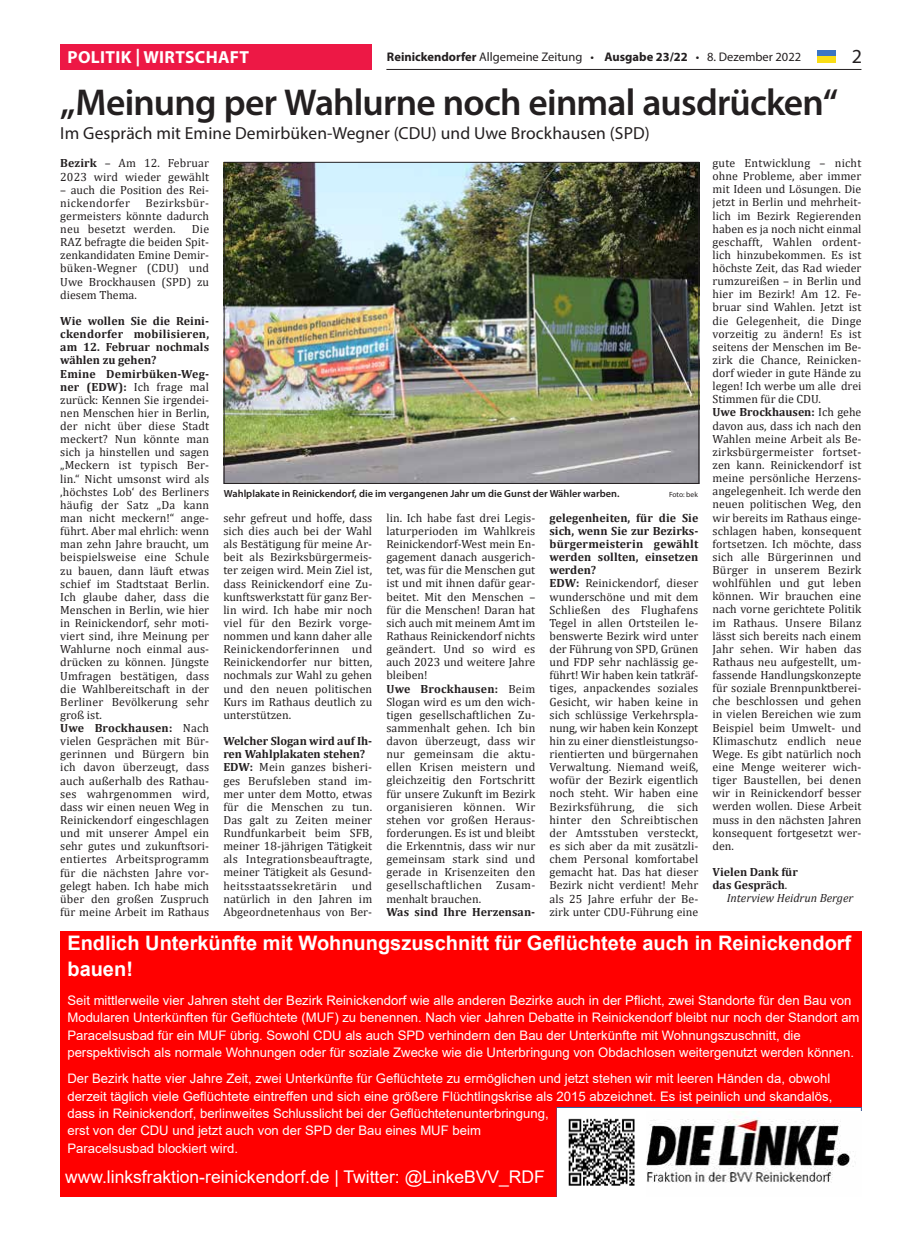
<style>
.page{position:relative;width:904px;height:1241px;background:#fff}
.page>*{position:absolute;margin:0;border:0;box-sizing:border-box;transform-origin:0 0}
.t1{font:600 37.5px "Myriad Pro";letter-spacing:-.02em;color:#231f20}
.t2{font:700 20px/26.5px "Arial";color:#fff}
.t3{font:20px "Myriad Pro";color:#231f20}
.t4{font:17.5px "Myriad Pro";letter-spacing:.005em;color:#231f20}
.t5{font:17.5px "Arial";color:#fff}
.t6{font:700 17.5px "Myriad Pro";letter-spacing:.02em;color:#fff}
.t7{font:13.12px/17.4px "Arial";letter-spacing:-.005em;color:#fff}
.t8{font:12.5px "Myriad Pro";color:#231f20}
.t9{font:11.88px/13.1px "Cambria";letter-spacing:.005em;color:#231f20}
.t10{font:700 11.88px "Cambria";color:#231f20}
.t11{font:italic 11.88px "Cambria";color:#231f20}
.t12{font:600 10.25px "Myriad Pro";color:#231f20}
.t13{font:7.5px "Myriad Pro";color:#231f20}
.s1{font-weight:700}
.s2{font-weight:400}
</style>
<div class="page">
<hr style="left:386px;top:69px;width:475px;height:1px;background:#231f20">
<svg style="left:817px;top:51px;width:18px;height:6px"></svg>
<div style="left:817px;top:57px;width:18px;height:6px;background:#f9dd16"></div>
<div style="left:60px;top:44px;width:312px;height:25px;background:#ed1845"></div>
<img style="left:226px;top:164px;width:471px;height:317px">
<div style="left:224px;top:162px;width:475px;height:321px;border:1px solid #231f20"></div>
<div style="left:60px;top:930px;width:801px;height:266px;background:#f00"></div>
<svg style="left:556px;top:1107px;width:305px;height:89px"></svg>
<img style="left:645px;top:1110px;width:216px;height:86px">
<img style="left:557px;top:1107px;width:88px;height:89px">
<h3 class="t6" style="left:67px;top:46px;width:183px">POLITIK | WIRTSCHAFT</h3>
<p class="t8" style="left:387px;top:49px;width:416px"><span class="s1">Reinickendorfer</span> Allgemeine Zeitung • <span class="s1">Ausgabe 23/22</span> • 8. Dezember 2022</p>
<h2 class="t3" style="left:851px;top:44px;width:12px">2</h2>
<h1 class="t1" style="left:60px;top:78px;width:779px">„Meinung per Wahlurne noch einmal ausdrücken“</h1>
<h3 class="t4" style="left:60px;top:122px;width:591px">Im Gespräch mit Emine Demirbüken-Wegner (CDU) und Uwe Brockhausen (SPD)</h3>
<p class="t9" style="left:60px;top:157px;width:150px"><span class="s1">Bezirk</span> – Am 12. Februar<br>2023 wird wieder gewählt</p>
<p class="t9" style="left:60px;top:183px;width:150px">– auch die Position des Rei&shy;nickendorfer</p>
<p class="t9" style="left:60px;top:196px;width:150px;text-align:justify;text-indent:85px">Bezirksbür&shy;germeisters könnte dadurch neu besetzt werden.</p>
<p class="t9" style="left:60px;top:222px;width:150px;text-align:justify;text-indent:132px">Die RAZ befragte die beiden Spit&shy;zenkandidaten Emine Demir&shy;büken-Wegner (CDU) und Uwe Brockhausen (SPD) zu diesem Thema.</p>
<p class="t9" style="left:60px;top:314px;width:150px"><span class="s1">Wie wollen Sie die Reini&shy;ckendorfer mobilisieren, am 12. Februar nochmals wählen zu gehen?<br>Emine Demirbüken-Weg&shy;ner (EDW):</span> Ich frage mal zurück: Kennen Sie irgendei&shy;nen Menschen hier in Berlin, der nicht über diese Stadt meckert? Nun könnte man sich ja hinstellen und sagen „Meckern ist typisch Ber&shy;lin.“ Nicht umsonst wird als ‚höchstes Lob‘ des Berliners häufig der Satz „Da kann man nicht meckern!“ ange&shy;führt. Aber mal ehrlich: wenn man zehn Jahre braucht, um beispielsweise eine Schule zu bauen, dann läuft etwas schief im Stadtstaat Berlin.<br>Ich glaube daher, dass die<br>Menschen in Berlin, wie hier in Reinickendorf, sehr moti&shy;viert sind, ihre Meinung per<br>Wahlurne noch einmal aus&shy;drücken zu können. Jüngste<br>Umfragen bestätigen, dass die Wahlbereitschaft in der<br>Berliner Bevölkerung sehr groß ist.<br><span class="s1">Uwe Brockhausen:</span> Nach vielen Gesprächen mit Bür&shy;gerinnen und Bürgern bin ich davon überzeugt, dass auch außerhalb des Rathau&shy;ses wahrgenommen wird, dass wir einen neuen Weg in<br>Reinickendorf eingeschlagen und mit unserer Ampel ein sehr gutes und zukunftsori&shy;entiertes Arbeitsprogramm für die nächsten Jahre vor&shy;gelegt haben. Ich habe mich über den großen Zuspruch für meine Arbeit im Rathaus</p>
<p class="t12" style="left:224px;top:487px;width:397px">Wahlplakate in Reinickendorf, die im vergangenen Jahr um die Gunst der Wähler warben.</p>
<p class="t13" style="left:669px;top:490px;width:30px">Foto: bek</p>
<p class="t9" style="left:223px;top:511px;width:150px;text-align:justify">sehr gefreut und hoffe, dass sich dies auch bei der Wahl als Bestätigung für meine Ar&shy;beit als Bezirksbürgermeis&shy;ter zeigen wird. Mein Ziel ist, dass Reinickendorf eine Zu&shy;kunftswerkstatt für ganz Ber&shy;lin wird. Ich habe mir noch viel für den Bezirk vorge&shy;nommen und kann daher alle Reinickendorferinnen und Reinickendorfer nur bitten, nochmals zur Wahl zu gehen und den neuen politischen Kurs im Rathaus deutlich zu unterstützen.</p>
<p class="t9" style="left:223px;top:734px;width:150px"><span class="s1">Welcher Slogan wird auf Ih&shy;ren Wahlplakaten stehen?<br>EDW:</span> Mein ganzes bisheri&shy;ges Berufsleben stand im&shy;mer unter dem Motto, etwas für die Menschen zu tun.<br>Das galt zu Zeiten meiner<br>Rundfunkarbeit beim SFB, meiner 18-jährigen Tätigkeit als Integrationsbeauftragte, meiner Tätigkeit als Gesund&shy;heitsstaatssekretärin und natürlich in den Jahren im<br>Abgeordnetenhaus von Ber-</p>
<p class="t9" style="left:386px;top:511px;width:150px">lin. Ich habe fast drei Legis&shy;laturperioden im Wahlkreis<br>Reinickendorf-West mein En&shy;gagement danach ausgerich&shy;tet, was für die Menschen gut ist und mit ihnen dafür gear&shy;beitet. Mit den Menschen – für die Menschen! Daran hat sich auch mit meinem Amt im<br>Rathaus Reinickendorf nichts geändert. Und so wird es auch 2023 und weitere Jahre bleiben!<br><span class="s1">Uwe Brockhausen:</span> Beim<br>Slogan wird es um den wich&shy;tigen gesellschaftlichen Zu&shy;sammenhalt gehen. Ich bin davon überzeugt, dass wir nur gemeinsam die aktu&shy;ellen Krisen meistern und gleichzeitig den Fortschritt für unsere Zukunft im Bezirk organisieren können. Wir stehen vor großen Heraus&shy;forderungen. Es ist und bleibt die Erkenntnis, dass wir nur gemeinsam stark sind und gerade in Krisenzeiten den gesellschaftlichen Zusam&shy;menhalt brauchen.</p>
<p class="t10" style="left:386px;top:903px;width:150px">Was sind Ihre Herzensan-</p>
<p class="t9" style="left:549px;top:511px;width:150px"><span class="s1">gelegenheiten, für die Sie sich, wenn Sie zur Bezirks&shy;bürgermeisterin gewählt werden sollten, einsetzen werden?<br>EDW:</span> Reinickendorf, dieser wunderschöne und mit dem<br>Schließen des Flughafens<br>Tegel in allen Ortsteilen le&shy;benswerte Bezirk wird unter der Führung von SPD, Grünen und FDP sehr nachlässig ge&shy;führt! Wir haben kein tatkräf&shy;tiges, anpackendes soziales<br>Gesicht, wir haben keine in sich schlüssige Verkehrspla&shy;nung, wir haben kein Konzept hin zu einer dienstleistungso&shy;rientierten und bürgernahen<br>Verwaltung. Niemand weiß, wofür der Bezirk eigentlich noch steht. Wir haben eine<br>Bezirksführung, die sich hinter den Schreibtischen der Amtsstuben versteckt, es sich aber da mit zusätzli&shy;chem Personal komfortabel gemacht hat. Das hat dieser<br>Bezirk nicht verdient! Mehr als 25 Jahre erfuhr der Be&shy;zirk unter CDU-Führung eine</p>
<p class="t9" style="left:712px;top:156px;width:150px">gute Entwicklung – nicht ohne Probleme, aber immer mit Ideen und Lösungen. Die jetzt in Berlin und mehrheit&shy;lich im Bezirk Regierenden haben es ja noch nicht einmal geschafft, Wahlen ordent&shy;lich hinzubekommen. Es ist höchste Zeit, das Rad wieder rumzureißen – in Berlin und hier im Bezirk! Am 12. Fe&shy;bruar sind Wahlen. Jetzt ist die Gelegenheit, die Dinge vorzeitig zu ändern! Es ist seitens der Menschen im Be&shy;zirk die Chance, Reinicken&shy;dorf wieder in gute Hände zu legen! Ich werbe um alle drei<br>Stimmen für die CDU.<br><span class="s1">Uwe Brockhausen:</span> Ich gehe davon aus, dass ich nach den<br>Wahlen meine Arbeit als Be&shy;zirksbürgermeister fortset&shy;zen kann. Reinickendorf ist meine persönliche Herzens&shy;angelegenheit. Ich werde den neuen politischen Weg, den wir bereits im Rathaus einge&shy;schlagen haben, konsequent fortsetzen. Ich möchte, dass sich alle Bürgerinnen und<br>Bürger in unserem Bezirk wohlfühlen und gut leben können. Wir brauchen eine nach vorne gerichtete Politik im Rathaus. Unsere Bilanz lässt sich bereits nach einem<br>Jahr sehen. Wir haben das<br>Rathaus neu aufgestellt, um&shy;fassende Handlungskonzepte für soziale Brennpunktberei&shy;che beschlossen und gehen in vielen Bereichen wie zum<br>Beispiel beim Umwelt- und<br>Klimaschutz endlich neue<br>Wege. Es gibt natürlich noch eine Menge weiterer wich&shy;tiger Baustellen, bei denen wir in Reinickendorf besser werden wollen. Diese Arbeit muss in den nächsten Jahren konsequent fortgesetzt wer&shy;den.</p>
<p class="t10" style="left:712px;top:863px;width:87px">Vielen Dank für</p>
<p class="t10" style="left:712px;top:876px;width:76px">das Gespräch<span class="s2">.</span></p>
<p class="t11" style="left:726px;top:890px;width:128px">Interview Heidrun Berger</p>
<h2 class="t2" style="left:67px;top:931px;width:785px">Endlich Unterkünfte mit Wohnungszuschnitt für Geflüchtete auch in Reinickendorf bauen!</h2>
<p class="t7" style="left:67px;top:992px;width:793px">Seit mittlerweile vier Jahren steht der Bezirk Reinickendorf wie alle anderen Bezirke auch in der Pflicht, zwei Standorte für den Bau von Modularen Unterkünften für Geflüchtete (MUF) zu benennen. Nach vier Jahren Debatte in Reinickendorf bleibt nur noch der Standort am Paracelsusbad für ein MUF übrig. Sowohl CDU als auch SPD verhindern den Bau der Unterkünfte mit Wohnungszuschnitt, die perspektivisch als normale Wohnungen oder für soziale Zwecke wie die Unterbringung von Obdachlosen weitergenutzt werden können.</p>
<p class="t7" style="left:67px;top:1070px;width:766px">Der Bezirk hatte vier Jahre Zeit, zwei Unterkünfte für Geflüchtete zu ermöglichen und jetzt stehen wir mit leeren Händen da, obwohl derzeit täglich viele Geflüchtete eintreffen und sich eine größere Flüchtlingskrise als 2015 abzeichnet. Es ist peinlich und skandalös, dass in Reinickendorf, berlinweites Schlusslicht bei der Geflüchtetenunterbringung,<br>erst von der CDU und jetzt auch von der SPD der Bau eines MUF beim<br>Paracelsusbad blockiert wird.</p>
<h3 class="t5" style="left:65px;top:1169px;width:481px">www.linksfraktion-reinickendorf.de | Twitter: @LinkeBVV_RDF</h3>
</div>
